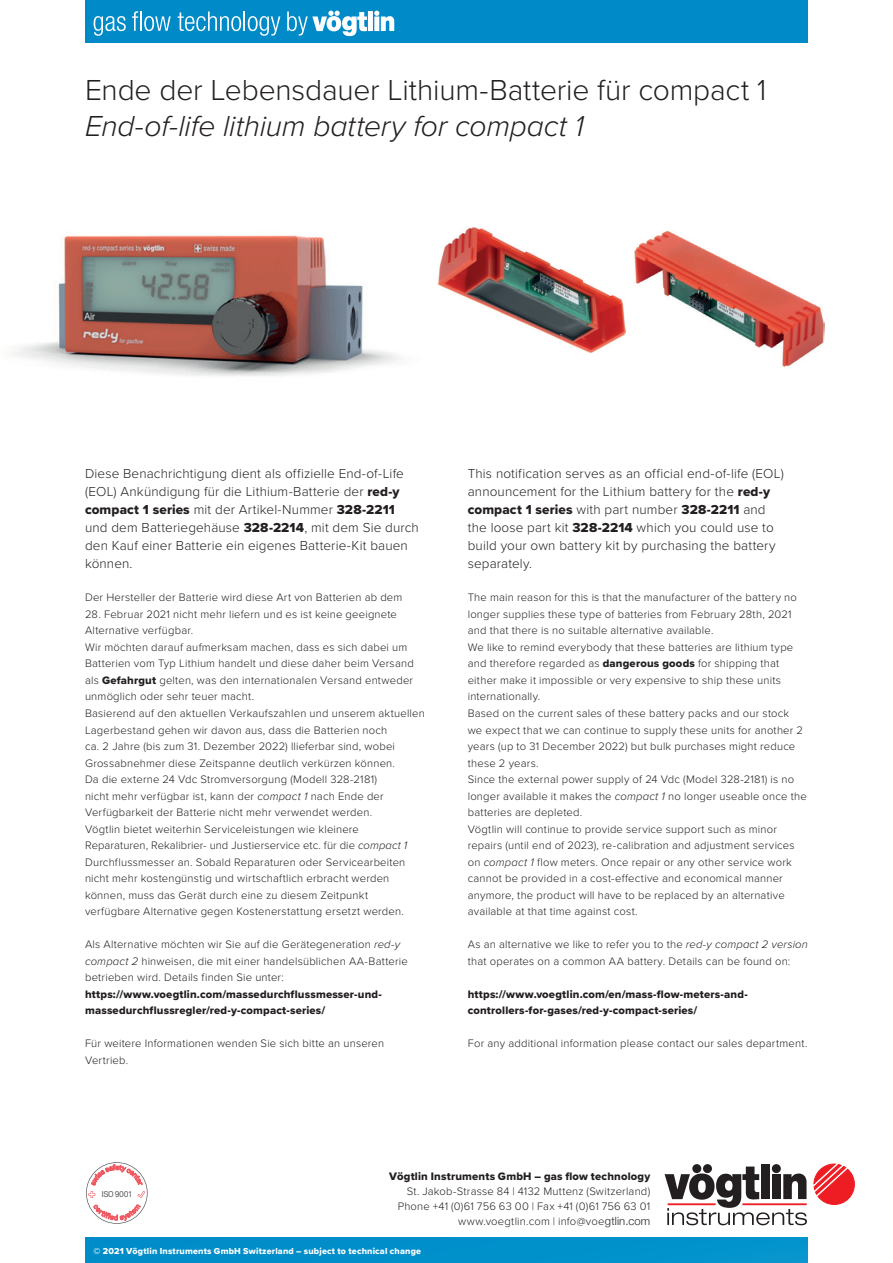
<style>
.page{position:relative;width:893px;height:1263px;background:#fff}
.page>*{position:absolute;margin:0;border:0;box-sizing:border-box;transform-origin:0 0}
.t1{font:300 30px "Proxima Nova";letter-spacing:-.005em;color:#231f20}
.t2{font:italic 300 30px "Proxima Nova";letter-spacing:-.01em;color:#231f20}
.t3{font:300 13.5px/18px "Proxima Nova";letter-spacing:.01em;color:#231f20}
.t4{font:13.5px "Proxima Nova Extrabld";letter-spacing:.01em;color:#231f20}
.t5{font:300 11.25px/16.5px "Proxima Nova";letter-spacing:.015em;color:#231f20}
.t6{font:11.25px/16.5px "Proxima Nova Extrabld";letter-spacing:.015em;color:#231f20}
.t7{font:9px "Proxima Nova Extrabld";letter-spacing:.02em;color:#fff}
.t8{font:8.4px "Akkurat TT";letter-spacing:-.055em;color:#57585a}
.s1{font-family:"Proxima Nova Extrabld";font-weight:400}
.s2{font-family:"Proxima Nova";font-weight:300}
.s3{font-style:italic}
.s4{font-family:"Helvetica Neue"}
</style>
<div class="page">
<div style="left:85px;top:0;width:723px;height:43px;background:#008ac7"></div>
<svg style="left:94px;top:16px;width:32px;height:20px"></svg>
<svg style="left:132px;top:11px;width:6px;height:20px"></svg>
<hr style="left:140px;top:11px;width:2px;height:20px;background:#fff">
<svg style="left:144px;top:16px;width:27px;height:15px"></svg>
<svg style="left:178px;top:11px;width:102px;height:25px"></svg>
<svg style="left:287px;top:11px;width:107px;height:25px"></svg>
<div style="left:85px;top:1237px;width:723px;height:26px;background:#008fca"></div>
<svg style="left:772px;top:1164px;width:9px;height:9px"></svg>
<div style="left:761px;top:1165px;width:9px;height:34px;background:#231f20"></div>
<svg style="left:665px;top:1166px;width:142px;height:59px"></svg>
<hr style="left:742px;top:1203px;width:65px;height:2px;background:#ee1d23">
<hr style="left:668px;top:1203px;width:48px;height:2px;background:#ee1d23">
<svg style="left:813px;top:1163px;width:42px;height:42px"></svg>
<div style="left:692px;top:1164px;width:9px;height:9px;background:#231f20;border-radius:50%"></div>
<div style="left:703px;top:1164px;width:9px;height:9px;background:#231f20;border-radius:50%"></div>
<img style="left:14px;top:235px;width:385px;height:141px">
<img style="left:438px;top:227px;width:187px;height:125px">
<img style="left:634px;top:230px;width:191px;height:137px">
<svg style="left:86px;top:1162px;width:62px;height:62px"></svg>
<h1 class="t1" style="left:85px;top:68px;width:683px">Ende der Lebensdauer Lithium-Batterie für compact 1</h1>
<h1 class="t2" style="left:85px;top:104px;width:500px">End-of-life lithium battery for compact 1</h1>
<p class="t3" style="left:85px;top:464px;width:320px">Diese Benachrichtigung dient als offizielle End-of-Life (EOL) Ankündigung für die Lithium-Batterie der <span class="s1">red-y</span></p>
<p class="t4" style="left:85px;top:500px;width:311px">compact 1 series <span class="s2">mit der Artikel-Nummer</span> 328-2211</p>
<p class="t3" style="left:85px;top:518px;width:335px">und dem Batteriegehäuse <span class="s1">328-2214</span>, mit dem Sie durch den Kauf einer Batterie ein eigenes Batterie-Kit bauen können.</p>
<p class="t5" style="left:85px;top:589px;width:319px">Der Hersteller der Batterie wird diese Art von Batterien ab dem</p>
<p class="t5" style="left:85px;top:605px;width:341px">28. Februar 2021 nicht mehr liefern und es ist keine geeignete Alternative verfügbar.<br>Wir möchten darauf aufmerksam machen, dass es sich dabei um Batterien vom Typ Lithium handelt und diese daher beim Versand als <span class="s1">Gefahrgut</span> gelten, was den internationalen Versand entweder unmöglich oder sehr teuer macht.<br>Basierend auf den aktuellen Verkaufszahlen und unserem aktuellen Lagerbestand gehen wir davon aus, dass die Batterien noch<br>ca. 2 Jahre (bis zum 31. Dezember 2022) llieferbar sind, wobei Grossabnehmer diese Zeitspanne deutlich verkürzen können.<br>Da die externe 24 Vdc Stromversorgung (Modell 328-2181)<br>nicht mehr verfügbar ist, kann der <span class="s3">compact 1</span> nach Ende der Verfügbarkeit der Batterie nicht mehr verwendet werden.<br>Vögtlin bietet weiterhin Serviceleistungen wie kleinere Reparaturen, Rekalibrier- und Justierservice etc. für die <span class="s3">compact 1<br></span>Durchflussmesser an. Sobald Reparaturen oder Servicearbeiten nicht mehr kostengünstig und wirtschaftlich erbracht werden können, muss das Gerät durch eine zu diesem Zeitpunkt verfügbare Alternative gegen Kostenerstattung ersetzt werden.</p>
<p class="t5" style="left:85px;top:935px;width:324px">Als Alternative möchten wir Sie auf die Gerätegeneration <span class="s3">red-y compact 2</span> hinweisen, die mit einer handelsüblichen AA-Batterie betrieben wird. Details finden Sie unter:</p>
<p class="t6" style="left:85px;top:985px;width:298px">https://www.voegtlin.com/massedurchflussmesser-und&shy;massedurchflussregler/red-y-compact-series/</p>
<p class="t5" style="left:85px;top:1034px;width:301px">Für weitere Informationen wenden Sie sich bitte an unseren<br>Vertrieb.</p>
<p class="t3" style="left:468px;top:464px;width:318px">This notification serves as an official end-of-life (EOL) announcement for the Lithium battery for the <span class="s1">red-y</span></p>
<p class="t4" style="left:468px;top:500px;width:299px">compact 1 series <span class="s2">with part number</span> 328-2211 <span class="s2">and</span></p>
<p class="t3" style="left:468px;top:518px;width:309px">the loose part kit <span class="s1">328-2214</span> which you could use to build your own battery kit by purchasing the battery separately.</p>
<p class="t5" style="left:468px;top:589px;width:341px">The main reason for this is that the manufacturer of the battery no longer supplies these type of batteries from February 28th, 2021 and that there is no suitable alternative available.<br>We like to remind everybody that these batteries are lithium type and therefore regarded as <span class="s1">dangerous goods</span> for shipping that either make it impossible or very expensive to ship these units internationally.<br>Based on the current sales of these battery packs and our stock<br>we expect that we can continue to supply these units for another 2 years (up to 31 December 2022) but bulk purchases might reduce these 2 years.<br>Since the external power supply of 24 Vdc (Model 328-2181) is no longer available it makes the <span class="s3">compact 1</span> no longer useable once the batteries are depleted.<br>Vögtlin will continue to provide service support such as minor repairs (until end of 2023), re-calibration and adjustment services on <span class="s3">compact 1</span> flow meters. Once repair or any other service work cannot be provided in a cost-effective and economical manner anymore, the product will have to be replaced by an alternative available at that time against cost.</p>
<p class="t5" style="left:468px;top:935px;width:342px">As an alternative we like to refer you to the <span class="s3">red-y compact 2 version </span>that operates on a common AA battery. Details can be found on:</p>
<p class="t6" style="left:468px;top:985px;width:282px">https://www.voegtlin.com/en/mass-flow-meters-and&shy;controllers-for-gases/red-y-compact-series/</p>
<p class="t5" style="left:468px;top:1034px;width:341px">For any additional information please contact our sales department.</p>
<p class="t8" style="left:102px;top:1189px;width:32px">ISO 9001</p>
<p class="t6" style="left:389px;top:1168px;width:262px">Vögtlin Instruments GmbH – gas flow technology</p>
<p class="t5" style="left:398px;top:1183px;width:254px;line-height:15px;text-align:right">St. Jakob-Strasse 84 | 4132 Muttenz (Switzerland)<br>Phone +41 (0)61 756 63 00 | Fax +41 (0)61 756 63 01 www.voegtlin.com | info@voe<span class="s4">gtlin.com</span></p>
<p class="t7" style="left:94px;top:1244px;width:329px">© 2021 Vögtlin Instruments GmbH Switzerland – subject to technical change</p>
</div>
